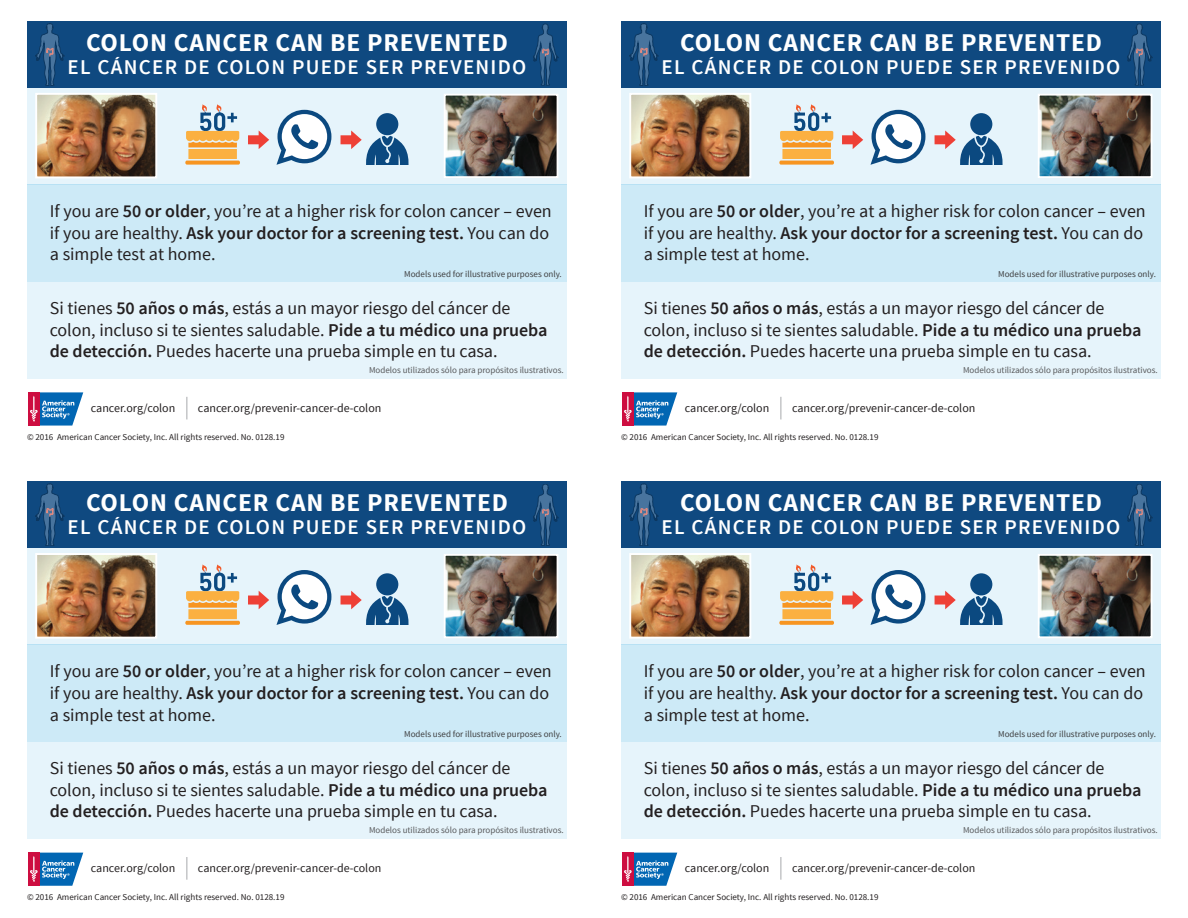
<style>
.page{position:relative;width:1188px;height:918px;background:#fff}
.page>*{position:absolute;margin:0;border:0;box-sizing:border-box;transform-origin:0 0}
.t1{font:700 25.5px "Source Sans Pro";letter-spacing:.03em;color:#fff}
.t2{font:600 21px "Source Sans Pro";letter-spacing:.06em;color:#fff}
.t3{font:18px/21.6px "Source Sans Pro";letter-spacing:-.005em;color:#231f20}
.t4{font:12px "Source Sans Pro";color:#231f20}
.t5{font:9px "Source Sans Pro";color:#231f20}
.t6{font:9px "Source Sans Pro";color:#57585a}
.t7{font:9px "Source Sans Pro";color:#3e3e3f}
.s1{font-weight:600}
</style>
<div class="page">
<div style="left:27px;top:645px;width:540px;height:97px;background:#cdeaf7"></div>
<div style="left:27px;top:742px;width:540px;height:96px;background:#e6f4fb"></div>
<div style="left:27px;top:547px;width:540px;height:98px;background:#e6f4fb"></div>
<svg style="left:276px;top:570px;width:55px;height:55px"></svg>
<svg style="left:186px;top:564px;width:53px;height:55px"></svg>
<svg style="left:185px;top:621px;width:55px;height:4px"></svg>
<div style="left:376px;top:573px;width:22px;height:22px;background:#0b4980;border-radius:50%"></div>
<svg style="left:248px;top:591px;width:21px;height:18px"></svg>
<svg style="left:341px;top:591px;width:68px;height:34px"></svg>
<img style="left:38px;top:556px;width:116px;height:80px">
<div style="left:35px;top:553px;width:122px;height:86px;border:2px solid #fff"></div>
<img style="left:447px;top:557px;width:108px;height:78px">
<div style="left:444px;top:554px;width:114px;height:84px;border:2px solid #fff"></div>
<svg style="left:186px;top:857px;width:1px;height:23px"></svg>
<div style="left:27px;top:481px;width:540px;height:66px;background:#0f4980"></div>
<svg style="left:28px;top:852px;width:56px;height:34px;background:#677cb0"></svg>
<svg style="left:534px;top:484px;width:24px;height:62px"></svg>
<svg style="left:35px;top:484px;width:29px;height:62px"></svg>
<div style="left:27px;top:185px;width:540px;height:97px;background:#cdeaf7"></div>
<div style="left:27px;top:282px;width:540px;height:96px;background:#e6f4fb"></div>
<div style="left:27px;top:87px;width:540px;height:98px;background:#e6f4fb"></div>
<svg style="left:276px;top:110px;width:55px;height:55px"></svg>
<svg style="left:186px;top:104px;width:53px;height:55px"></svg>
<svg style="left:185px;top:161px;width:55px;height:4px"></svg>
<div style="left:376px;top:113px;width:22px;height:22px;background:#0b4980;border-radius:50%"></div>
<svg style="left:248px;top:130px;width:21px;height:19px"></svg>
<svg style="left:341px;top:130px;width:68px;height:35px"></svg>
<img style="left:38px;top:96px;width:116px;height:79px">
<div style="left:35px;top:93px;width:122px;height:85px;border:2px solid #fff"></div>
<img style="left:447px;top:97px;width:108px;height:78px">
<div style="left:444px;top:94px;width:114px;height:84px;border:2px solid #fff"></div>
<svg style="left:186px;top:397px;width:1px;height:22px"></svg>
<div style="left:27px;top:21px;width:540px;height:66px;background:#0f4980"></div>
<svg style="left:28px;top:392px;width:56px;height:34px;background:#677cb0"></svg>
<svg style="left:534px;top:24px;width:24px;height:61px"></svg>
<svg style="left:35px;top:24px;width:29px;height:62px"></svg>
<div style="left:621px;top:645px;width:540px;height:97px;background:#cdeaf7"></div>
<div style="left:621px;top:742px;width:540px;height:96px;background:#e6f4fb"></div>
<div style="left:621px;top:547px;width:540px;height:98px;background:#e6f4fb"></div>
<svg style="left:871px;top:570px;width:54px;height:55px"></svg>
<svg style="left:780px;top:564px;width:53px;height:55px"></svg>
<svg style="left:779px;top:621px;width:55px;height:4px"></svg>
<div style="left:970px;top:573px;width:22px;height:22px;background:#0b4980;border-radius:50%"></div>
<svg style="left:842px;top:591px;width:21px;height:18px"></svg>
<svg style="left:935px;top:591px;width:68px;height:34px"></svg>
<img style="left:632px;top:556px;width:116px;height:80px">
<div style="left:629px;top:553px;width:122px;height:86px;border:2px solid #fff"></div>
<img style="left:1041px;top:557px;width:108px;height:78px">
<div style="left:1038px;top:554px;width:114px;height:84px;border:2px solid #fff"></div>
<svg style="left:781px;top:857px;width:1px;height:23px"></svg>
<div style="left:621px;top:481px;width:540px;height:66px;background:#0f4980"></div>
<svg style="left:622px;top:852px;width:56px;height:34px;background:#677bb0"></svg>
<svg style="left:1128px;top:484px;width:24px;height:62px"></svg>
<svg style="left:629px;top:484px;width:29px;height:62px"></svg>
<div style="left:621px;top:185px;width:540px;height:97px;background:#cdeaf7"></div>
<div style="left:621px;top:282px;width:540px;height:96px;background:#e6f4fb"></div>
<div style="left:621px;top:87px;width:540px;height:98px;background:#e6f4fb"></div>
<svg style="left:871px;top:110px;width:54px;height:55px"></svg>
<svg style="left:780px;top:104px;width:53px;height:55px"></svg>
<svg style="left:779px;top:161px;width:55px;height:4px"></svg>
<div style="left:970px;top:113px;width:22px;height:22px;background:#0b4980;border-radius:50%"></div>
<svg style="left:842px;top:130px;width:21px;height:19px"></svg>
<svg style="left:935px;top:130px;width:68px;height:35px"></svg>
<img style="left:632px;top:96px;width:116px;height:79px">
<div style="left:629px;top:93px;width:122px;height:85px;border:2px solid #fff"></div>
<img style="left:1041px;top:97px;width:108px;height:78px">
<div style="left:1038px;top:94px;width:114px;height:84px;border:2px solid #fff"></div>
<svg style="left:781px;top:397px;width:1px;height:22px"></svg>
<div style="left:621px;top:21px;width:540px;height:66px;background:#0f4980"></div>
<svg style="left:622px;top:392px;width:56px;height:34px;background:#677bb0"></svg>
<svg style="left:1128px;top:24px;width:24px;height:61px"></svg>
<svg style="left:629px;top:24px;width:29px;height:62px"></svg>
<p class="t1" style="left:86px;top:26px;width:423px">COLON CANCER CAN BE PREVENTED</p>
<p class="t1" style="left:680px;top:26px;width:423px">COLON CANCER CAN BE PREVENTED</p>
<p class="t2" style="left:68px;top:54px;width:460px">EL CÁNCER DE COLON PUEDE SER PREVENIDO</p>
<p class="t2" style="left:662px;top:54px;width:460px">EL CÁNCER DE COLON PUEDE SER PREVENIDO</p>
<p class="t3" style="left:50px;top:201px;width:503px">If you are <span class="s1">50 or older</span>, you’re at a higher risk for colon cancer – even if you are healthy. <span class="s1">Ask your doctor for a screening test.</span> You can do a simple test at home.</p>
<p class="t3" style="left:644px;top:201px;width:503px">If you are <span class="s1">50 or older</span>, you’re at a higher risk for colon cancer – even if you are healthy. <span class="s1">Ask your doctor for a screening test.</span> You can do a simple test at home.</p>
<p class="t7" style="left:404px;top:268px;width:159px">Models used for illustrative purposes only.</p>
<p class="t7" style="left:998px;top:268px;width:159px">Models used for illustrative purposes only.</p>
<p class="t3" style="left:50px;top:298px;width:499px">Si tienes <span class="s1">50 años o más</span>, estás a un mayor riesgo del cáncer de colon, incluso si te sientes saludable. <span class="s1">Pide a tu médico una prueba de detección.</span> Puedes hacerte una prueba simple en tu casa.</p>
<p class="t3" style="left:644px;top:298px;width:499px">Si tienes <span class="s1">50 años o más</span>, estás a un mayor riesgo del cáncer de colon, incluso si te sientes saludable. <span class="s1">Pide a tu médico una prueba de detección.</span> Puedes hacerte una prueba simple en tu casa.</p>
<p class="t6" style="left:369px;top:364px;width:196px">Modelos utilizados sólo para propósitos ilustrativos.</p>
<p class="t6" style="left:963px;top:364px;width:196px">Modelos utilizados sólo para propósitos ilustrativos.</p>
<p class="t4" style="left:91px;top:400px;width:86px">cancer.org/colon</p>
<p class="t4" style="left:198px;top:400px;width:185px">cancer.org/prevenir-cancer-de-colon</p>
<p class="t5" style="left:27px;top:431px;width:259px">© 2016 American Cancer Society, Inc. All rights reserved. No. 0128.19</p>
<p class="t4" style="left:685px;top:400px;width:86px">cancer.org/colon</p>
<p class="t4" style="left:792px;top:400px;width:185px">cancer.org/prevenir-cancer-de-colon</p>
<p class="t5" style="left:621px;top:431px;width:259px">© 2016 American Cancer Society, Inc. All rights reserved. No. 0128.19</p>
<p class="t1" style="left:86px;top:486px;width:423px">COLON CANCER CAN BE PREVENTED</p>
<p class="t1" style="left:680px;top:486px;width:423px">COLON CANCER CAN BE PREVENTED</p>
<p class="t2" style="left:68px;top:514px;width:460px">EL CÁNCER DE COLON PUEDE SER PREVENIDO</p>
<p class="t2" style="left:662px;top:514px;width:460px">EL CÁNCER DE COLON PUEDE SER PREVENIDO</p>
<p class="t3" style="left:50px;top:661px;width:503px">If you are <span class="s1">50 or older</span>, you’re at a higher risk for colon cancer – even if you are healthy. <span class="s1">Ask your doctor for a screening test.</span> You can do a simple test at home.</p>
<p class="t3" style="left:644px;top:661px;width:503px">If you are <span class="s1">50 or older</span>, you’re at a higher risk for colon cancer – even if you are healthy. <span class="s1">Ask your doctor for a screening test.</span> You can do a simple test at home.</p>
<p class="t7" style="left:404px;top:729px;width:159px">Models used for illustrative purposes only.</p>
<p class="t7" style="left:998px;top:729px;width:159px">Models used for illustrative purposes only.</p>
<p class="t3" style="left:50px;top:758px;width:499px">Si tienes <span class="s1">50 años o más</span>, estás a un mayor riesgo del cáncer de colon, incluso si te sientes saludable. <span class="s1">Pide a tu médico una prueba de detección.</span> Puedes hacerte una prueba simple en tu casa.</p>
<p class="t3" style="left:644px;top:758px;width:499px">Si tienes <span class="s1">50 años o más</span>, estás a un mayor riesgo del cáncer de colon, incluso si te sientes saludable. <span class="s1">Pide a tu médico una prueba de detección.</span> Puedes hacerte una prueba simple en tu casa.</p>
<p class="t6" style="left:369px;top:825px;width:196px">Modelos utilizados sólo para propósitos ilustrativos.</p>
<p class="t6" style="left:963px;top:825px;width:196px">Modelos utilizados sólo para propósitos ilustrativos.</p>
<p class="t4" style="left:91px;top:861px;width:86px">cancer.org/colon</p>
<p class="t4" style="left:198px;top:861px;width:185px">cancer.org/prevenir-cancer-de-colon</p>
<p class="t5" style="left:27px;top:891px;width:259px">© 2016 American Cancer Society, Inc. All rights reserved. No. 0128.19</p>
<p class="t4" style="left:685px;top:861px;width:86px">cancer.org/colon</p>
<p class="t4" style="left:792px;top:861px;width:185px">cancer.org/prevenir-cancer-de-colon</p>
<p class="t5" style="left:621px;top:891px;width:259px">© 2016 American Cancer Society, Inc. All rights reserved. No. 0128.19</p>
</div>
